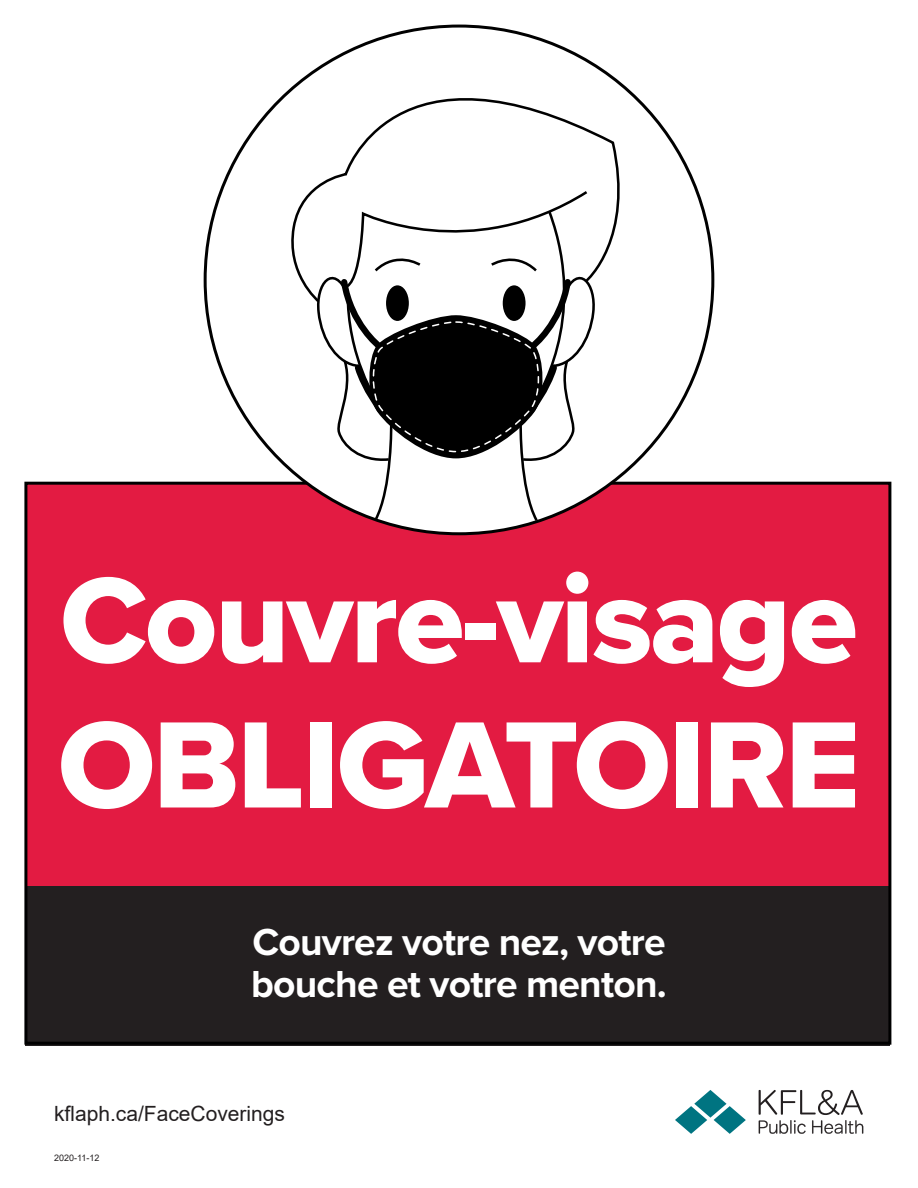
<style>
.page{position:relative;width:918px;height:1188px;background:#fff}
.page>*{position:absolute;margin:0;border:0;box-sizing:border-box;transform-origin:0 0}
.Bullets{font:127.5px "Proxima Nova Extrabld";letter-spacing:-.02em;color:#fff}
.Bullets-2{font:126px "Proxima Nova Extrabld";letter-spacing:-.02em;color:#fff}
.Bullets-3{font:700 39px/42px "Proxima Nova";letter-spacing:-.02em;color:#fff}
.t1{font:21px "Arial";color:#231f20}
.t2{font:9px "Arial";color:#231f20}
</style>
<div class="page">
<div style="left:26px;top:886px;width:864px;height:159px;background:#231f20"></div>
<div style="left:26px;top:482px;width:864px;height:404px;background:#e31b42"></div>
<div style="left:24px;top:482px;width:867px;height:563px;border:3px solid #000"></div>
<div style="left:205px;top:26px;width:508px;height:508px;background:#fff;border-radius:50%"></div>
<svg style="left:286px;top:93px;width:334px;height:207px"></svg>
<svg style="left:315px;top:189px;width:281px;height:334px"></svg>
<svg style="left:759px;top:1090px;width:104px;height:44px"></svg>
<svg style="left:675px;top:1090px;width:71px;height:44px"></svg>
<p class="Bullets-2" style="left:60px;top:526px;width:799px">Couvre-visage</p>
<p class="Bullets" style="left:58px;top:670px;width:804px">OBLIGATOIRE</p>
<p class="Bullets-3" style="left:251px;top:920px;width:417px">Couvrez votre nez, votre bouche et votre menton.</p>
<p class="t1" style="left:54px;top:1099px;width:233px">kflaph.ca/FaceCoverings</p>
<p class="t2" style="left:54px;top:1152px;width:47px">2020-11-12</p>
</div>
